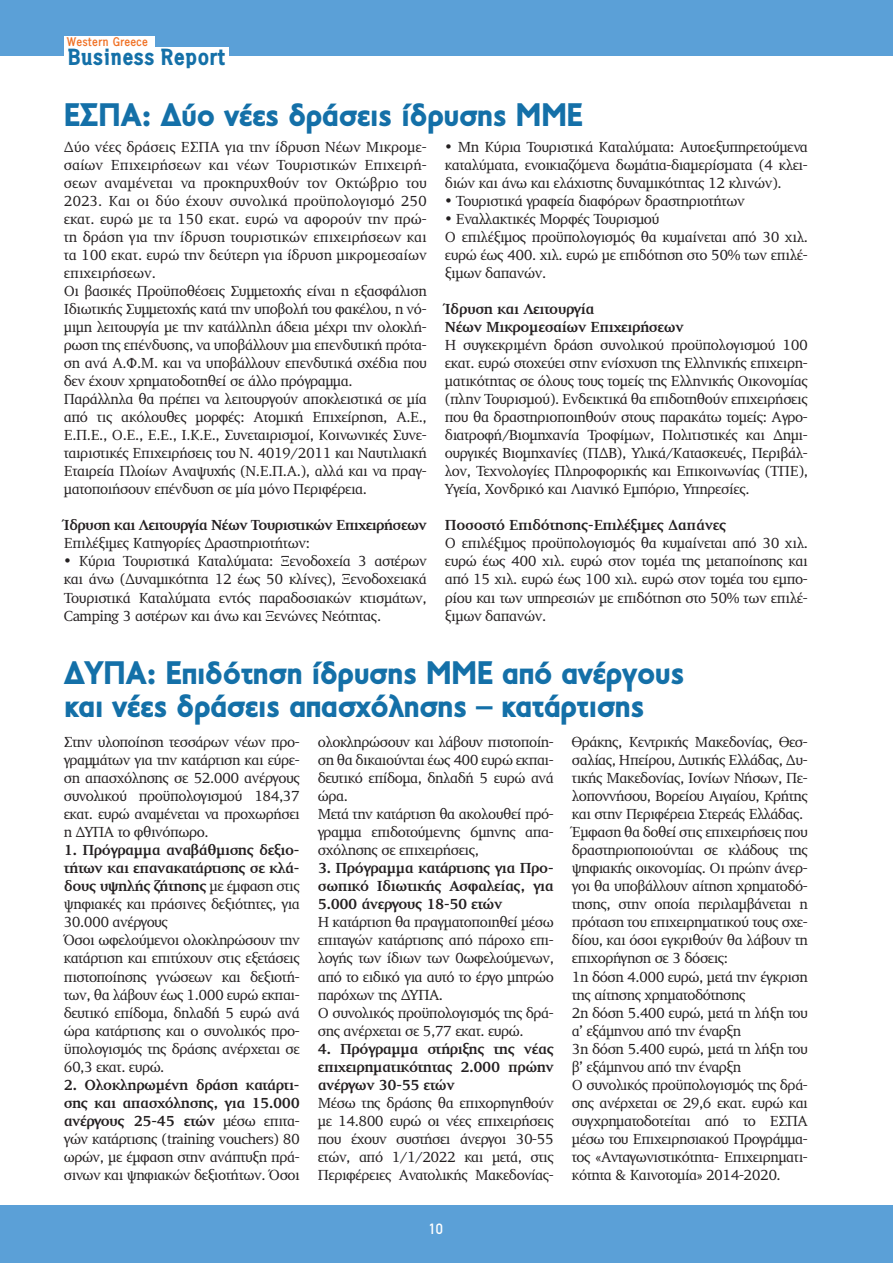
<style>
.page{position:relative;width:893px;height:1263px;background:#fff}
.page>*{position:absolute;margin:0;border:0;box-sizing:border-box;transform-origin:0 0}
.t1{font:900 33px/33px "PF Transport";letter-spacing:-.025em;color:#1470a8}
.t2{font:900 22.2px "PF Panel";color:#1470a8}
.t3{font:15px/18px "PF Diplomat";letter-spacing:-.03em;color:#231f20;text-align:justify}
.t4{font:700 15px/18px "PF Diplomat";letter-spacing:-.03em;color:#231f20;text-align:justify}
.t5{font:500 15px "PF Din Text";color:#fff}
.t6{font:700 11.85px "PF Panel";letter-spacing:.01em;color:#f07125}
.s1{font-weight:700}
</style>
<div class="page">
<div style="left:0;top:1205px;width:889px;height:58px;background:#5ba0d7"></div>
<div style="left:845px;top:1205px;width:48px;height:58px;background:#5ba0d7"></div>
<div style="left:0;top:0;width:893px;height:55px;background:#5ba0d7"></div>
<div style="left:64px;top:36px;width:90px;height:14px;background:#fff"></div>
<div style="left:64px;top:47px;width:165px;height:21px;background:#fff"></div>
<p class="t6" style="left:67px;top:34px;width:83px">Western Greece</p>
<h2 class="t2" style="left:67px;top:43px;width:159px">Business Report</h2>
<h1 class="t1" style="left:64px;top:99px;width:521px">ΕΣΠΑ: Δύο νέες δράσεις ίδρυσης ΜΜΕ</h1>
<p class="t3" style="left:64px;top:139px;width:365px;text-align:left">Δύο νέες δράσεις ΕΣΠΑ για την ίδρυση Νέων Μικρομε&shy;σαίων Επιχειρήσεων και νέων Τουριστικών Επιχειρή&shy;σεων αναμένεται να προκηρυχθούν τον Οκτώβριο του 2023. Και οι δύο έχουν συνολικά προϋπολογισμό 250 εκατ. ευρώ με τα 150 εκατ. ευρώ να αφορούν την πρώ&shy;τη δράση για την ίδρυση τουριστικών επιχειρήσεων και τα 100 εκατ. ευρώ την δεύτερη για ίδρυση μικρομεσαίων επιχειρήσεων.<br>Οι βασικές Προϋποθέσεις Συμμετοχής είναι η εξασφάλιση Ιδιωτικής Συμμετοχής κατά την υποβολή του φακέλου, η νό&shy;μιμη λειτουργία με την κατάλληλη άδεια μέχρι την ολοκλή&shy;ρωση της επένδυσης, να υποβάλλουν μια επενδυτική πρότα&shy;ση ανά Α.Φ.Μ. και να υποβάλλουν επενδυτικά σχέδια που δεν έχουν χρηματοδοτηθεί σε άλλο πρόγραμμα.<br>Παράλληλα θα πρέπει να λειτουργούν αποκλειστικά σε μία από τις ακόλουθες μορφές: Ατομική Επιχείρηση, Α.Ε., Ε.Π.Ε., Ο.Ε., Ε.Ε., Ι.Κ.Ε., Συνεταιρισμοί, Κοινωνικές Συνε&shy;ταιριστικές Επιχειρήσεις του Ν. 4019/2011 και Ναυτιλιακή Εταιρεία Πλοίων Αναψυχής (Ν.Ε.Π.Α.), αλλά και να πραγ&shy;ματοποιήσουν επένδυση σε μία μόνο Περιφέρεια.</p>
<p class="t4" style="left:64px;top:517px;width:365px">Ίδρυση και Λειτουργία Νέων Τουριστικών Επιχειρήσεων</p>
<p class="t3" style="left:64px;top:535px;width:248px">Επιλέξιμες Κατηγορίες Δραστηριοτήτων:</p>
<p class="t3" style="left:64px;top:553px;width:365px">• Κύρια Τουριστικά Καταλύματα: Ξενοδοχεία 3 αστέρων και άνω (Δυναμικότητα 12 έως 50 κλίνες), Ξενοδοχειακά Τουριστικά Καταλύματα εντός παραδοσιακών κτισμάτων, Camping 3 αστέρων και άνω και Ξενώνες Νεότητας.</p>
<p class="t3" style="left:445px;top:139px;width:365px">• Μη Κύρια Τουριστικά Καταλύματα: Αυτοεξυπηρετούμενα καταλύματα, ενοικιαζόμενα δωμάτια-διαμερίσματα (4 κλει&shy;διών και άνω και ελάχιστης δυναμικότητας 12 κλινών).</p>
<p class="t3" style="left:445px;top:193px;width:301px">• Τουριστικά γραφεία διαφόρων δραστηριοτήτων</p>
<p class="t3" style="left:445px;top:211px;width:365px;text-align:left">• Εναλλακτικές Μορφές Τουρισμού<br>Ο επιλέξιμος προϋπολογισμός θα κυμαίνεται από 30 χιλ. ευρώ έως 400. χιλ. ευρώ με επιδότηση στο 50% των επιλέ&shy;ξιμων δαπανών.</p>
<p class="t4" style="left:445px;top:301px;width:240px">Ίδρυση και Λειτουργία<br>Νέων Μικρομεσαίων Επιχειρήσεων</p>
<p class="t3" style="left:445px;top:337px;width:365px">Η συγκεκριμένη δράση συνολικού προϋπολογισμού 100 εκατ. ευρώ στοχεύει στην ενίσχυση της Ελληνικής επιχειρη&shy;ματικότητας σε όλους τους τομείς της Ελληνικής Οικονομίας (πλην Τουρισμού). Ενδεικτικά θα επιδοτηθούν επιχειρήσεις που θα δραστηριοποιηθούν στους παρακάτω τομείς: Αγρο&shy;διατροφή/Βιομηχανία Τροφίμων, Πολιτιστικές και Δημι&shy;ουργικές Βιομηχανίες (ΠΔΒ), Υλικά/Κατασκευές, Περιβάλ&shy;λον, Τεχνολογίες Πληροφορικής και Επικοινωνίας (ΤΠΕ), Υγεία, Χονδρικό και Λιανικό Εμπόριο, Υπηρεσίες.</p>
<p class="t4" style="left:445px;top:517px;width:283px">Ποσοστό Επιδότησης-Επιλέξιμες Δαπάνες</p>
<p class="t3" style="left:445px;top:535px;width:365px">Ο επιλέξιμος προϋπολογισμός θα κυμαίνεται από 30 χιλ. ευρώ έως 400 χιλ. ευρώ στον τομέα της μεταποίησης και από 15 χιλ. ευρώ έως 100 χιλ. ευρώ στον τομέα του εμπο&shy;ρίου και των υπηρεσιών με επιδότηση στο 50% των επιλέ&shy;ξιμων δαπανών.</p>
<h1 class="t1" style="left:64px;top:657px;width:623px">ΔΥΠΑ: Επιδότηση ίδρυσης ΜΜΕ από ανέργους και νέες δράσεις απασχόλησης – κατάρτισης</h1>
<p class="t3" style="left:64px;top:734px;width:238px">Στην υλοποίηση τεσσάρων νέων προ&shy;γραμμάτων για την κατάρτιση και εύρε&shy;ση απασχόλησης σε 52.000 ανέργους συνολικού προϋπολογισμού 184,37 εκατ. ευρώ αναμένεται να προχωρήσει η ΔΥΠΑ το φθινόπωρο.</p>
<p class="t3" style="left:64px;top:842px;width:238px;text-align:left"><span class="s1">1. Πρόγραμμα αναβάθμισης δεξιο&shy;τήτων και επανακατάρτισης σε κλά&shy;δους υψηλής ζήτησης</span> με έμφαση στις ψηφιακές και πράσινες δεξιότητες, για<br>30.000 ανέργους<br>Όσοι ωφελούμενοι ολοκληρώσουν την κατάρτιση και επιτύχουν στις εξετάσεις πιστοποίησης γνώσεων και δεξιοτή&shy;των, θα λάβουν έως 1.000 ευρώ εκπαι&shy;δευτικό επίδομα, δηλαδή 5 ευρώ ανά ώρα κατάρτισης και ο συνολικός προ&shy;ϋπολογισμός της δράσης ανέρχεται σε<br>60,3 εκατ. ευρώ.</p>
<p class="t3" style="left:64px;top:1076px;width:238px"><span class="s1">2. Ολοκληρωμένη δράση κατάρτι&shy;σης και απασχόλησης, για 15.000 ανέργους 25-45 ετών</span> μέσω επιτα&shy;γών κατάρτισης (training vouchers) 80 ωρών, με έμφαση στην ανάπτυξη πρά&shy;σινων και ψηφιακών δεξιοτήτων. Όσοι</p>
<p class="t3" style="left:318px;top:734px;width:238px;text-align:left">ολοκληρώσουν και λάβουν πιστοποίη&shy;ση θα δικαιούνται έως 400 ευρώ εκπαι&shy;δευτικό επίδομα, δηλαδή 5 ευρώ ανά ώρα.<br>Μετά την κατάρτιση θα ακολουθεί πρό&shy;γραμμα επιδοτούμενης 6μηνης απα&shy;σχόλησης σε επιχειρήσεις,</p>
<p class="t4" style="left:318px;top:860px;width:238px">3. Πρόγραμμα κατάρτισης για Προ&shy;σωπικό Ιδιωτικής Ασφαλείας, για 5.000 άνεργους 18-50 ετών</p>
<p class="t3" style="left:318px;top:914px;width:238px;text-align:left">Η κατάρτιση θα πραγματοποιηθεί μέσω επιταγών κατάρτισης από πάροχο επι&shy;λογής των ίδιων των 0ωφελούμενων, από το ειδικό για αυτό το έργο μητρώο παρόχων της ΔΥΠΑ.<br>Ο συνολικός προϋπολογισμός της δρά&shy;σης ανέρχεται σε 5,77 εκατ. ευρώ.</p>
<p class="t4" style="left:318px;top:1040px;width:238px">4. Πρόγραμμα στήριξης της νέας επιχειρηματικότητας 2.000 πρώην ανέργων 30-55 ετών</p>
<p class="t3" style="left:318px;top:1094px;width:238px">Μέσω της δράσης θα επιχορηγηθούν με 14.800 ευρώ οι νέες επιχειρήσεις που έχουν συστήσει άνεργοι 30-55 ετών, από 1/1/2022 και μετά, στις Περιφέρειες Ανατολικής Μακεδονίας-</p>
<p class="t3" style="left:572px;top:734px;width:238px;text-align:left">Θράκης, Κεντρικής Μακεδονίας, Θεσ&shy;σαλίας, Ηπείρου, Δυτικής Ελλάδας, Δυ&shy;τικής Μακεδονίας, Ιονίων Νήσων, Πε&shy;λοποννήσου, Βορείου Αιγαίου, Κρήτης και στην Περιφέρεια Στερεάς Ελλάδας.<br>Έμφαση θα δοθεί στις επιχειρήσεις που δραστηριοποιούνται σε κλάδους της ψηφιακής οικονομίας. Οι πρώην άνερ&shy;γοι θα υποβάλλουν αίτηση χρηματοδό&shy;τησης, στην οποία περιλαμβάνεται η πρόταση του επιχειρηματικού τους σχε&shy;δίου, και όσοι εγκριθούν θα λάβουν τη επιχορήγηση σε 3 δόσεις:<br>1η δόση 4.000 ευρώ, μετά την έγκριση της αίτησης χρηματοδότησης<br>2η δόση 5.400 ευρώ, μετά τη λήξη του α’ εξάμηνου από την έναρξη<br>3η δόση 5.400 ευρώ, μετά τη λήξη του β’ εξάμηνου από την έναρξη<br>Ο συνολικός προϋπολογισμός της δρά&shy;σης ανέρχεται σε 29,6 εκατ. ευρώ και συγχρηματοδοτείται από το ΕΣΠΑ μέσω του Επιχειρησιακού Προγράμμα&shy;τος «Ανταγωνιστικότητα- Επιχειρηματι&shy;κότητα &amp; Καινοτομία» 2014-2020.</p>
<p class="t5" style="left:429px;top:1220px;width:16px">10</p>
</div>
